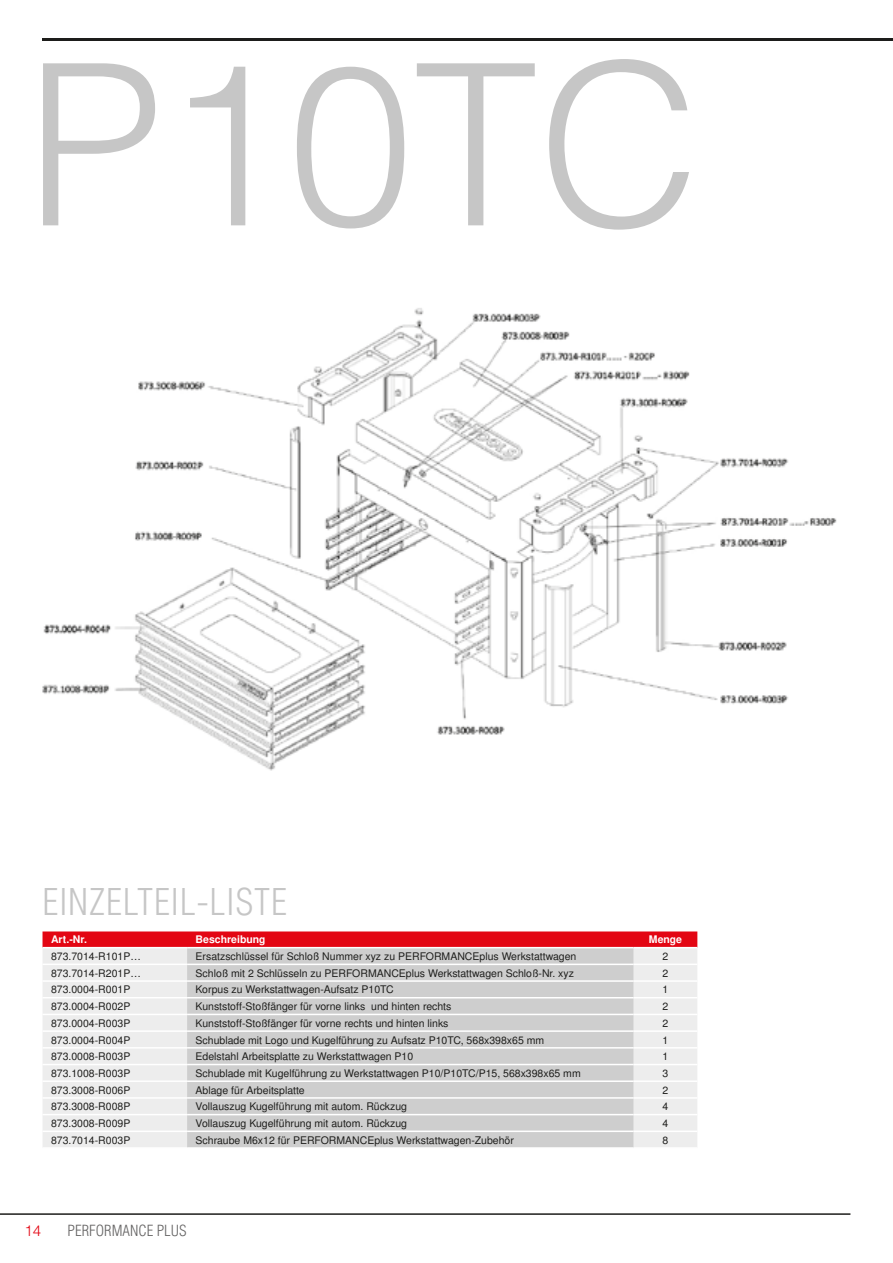
<style>
.page{position:relative;width:893px;height:1263px;background:#fff}
.page>*{position:absolute;margin:0;border:0;box-sizing:border-box;transform-origin:0 0}
.t1{font:300 225px "Helvetica LT Std";color:#c6c6c6}
.t2{font:300 condensed 36px "Helvetica LT Std";letter-spacing:.025em;color:#c6c6c6}
.t3{font:300 condensed 15px "Helvetica LT Std";color:#646363}
.t4{font:300 15px "Helvetica LT Std";color:#e30613}
.t5{font:10.5px "KSTOOL Snimbus";color:#1d1d1b}
.t6{font:700 10.5px "KSTOOL Snimbus";color:#fff}
</style>
<div class="page">
<hr style="left:43px;top:38px;width:850px;height:2px;background:#1d1d1b">
<hr style="left:0;top:1213px;width:850px;height:2px;background:#1d1d1b">
<img style="left:42px;top:308px;width:795px;height:463px">
<svg style="left:43px;top:931px;width:654px;height:16px;background:#e30f1b"></svg>
<div style="left:43px;top:948px;width:654px;height:199px;background:#ededed"></div>
<div style="left:187px;top:948px;width:447px;height:199px;background:#cecece"></div>
<hr style="left:43px;top:963px;width:144px;height:2px;background:#fff">
<hr style="left:187px;top:963px;width:447px;height:2px;background:#fff">
<hr style="left:634px;top:963px;width:63px;height:2px;background:#fff">
<hr style="left:43px;top:980px;width:144px;height:2px;background:#fff">
<hr style="left:187px;top:980px;width:447px;height:2px;background:#fff">
<hr style="left:634px;top:980px;width:63px;height:2px;background:#fff">
<hr style="left:43px;top:997px;width:144px;height:1px;background:#fff">
<hr style="left:187px;top:997px;width:447px;height:1px;background:#fff">
<hr style="left:634px;top:997px;width:63px;height:1px;background:#fff">
<hr style="left:43px;top:1014px;width:144px;height:1px;background:#fff">
<hr style="left:187px;top:1014px;width:447px;height:1px;background:#fff">
<hr style="left:634px;top:1014px;width:63px;height:1px;background:#fff">
<hr style="left:43px;top:1030px;width:144px;height:2px;background:#fff">
<hr style="left:187px;top:1030px;width:447px;height:2px;background:#fff">
<hr style="left:634px;top:1030px;width:63px;height:2px;background:#fff">
<hr style="left:43px;top:1047px;width:144px;height:1px;background:#fff">
<hr style="left:187px;top:1047px;width:447px;height:1px;background:#fff">
<hr style="left:634px;top:1047px;width:63px;height:1px;background:#fff">
<hr style="left:43px;top:1064px;width:144px;height:1px;background:#fff">
<hr style="left:187px;top:1064px;width:447px;height:1px;background:#fff">
<hr style="left:634px;top:1064px;width:63px;height:1px;background:#fff">
<hr style="left:43px;top:1080px;width:144px;height:2px;background:#fff">
<hr style="left:187px;top:1080px;width:447px;height:2px;background:#fff">
<hr style="left:634px;top:1080px;width:63px;height:2px;background:#fff">
<hr style="left:43px;top:1097px;width:144px;height:2px;background:#fff">
<hr style="left:187px;top:1097px;width:447px;height:2px;background:#fff">
<hr style="left:634px;top:1097px;width:63px;height:2px;background:#fff">
<hr style="left:43px;top:1114px;width:144px;height:1px;background:#fff">
<hr style="left:187px;top:1114px;width:447px;height:1px;background:#fff">
<hr style="left:634px;top:1114px;width:63px;height:1px;background:#fff">
<hr style="left:43px;top:1130px;width:144px;height:2px;background:#fff">
<hr style="left:187px;top:1130px;width:447px;height:2px;background:#fff">
<hr style="left:634px;top:1130px;width:63px;height:2px;background:#fff">
<h1 class="t1" style="left:26px;top:5px;width:677px">P10TC</h1>
<h2 class="t2" style="left:43px;top:879px;width:246px">EINZELTEIL-LISTE</h2>
<p class="t6" style="left:51px;top:933px;width:37px">Art.-Nr.</p>
<p class="t6" style="left:196px;top:933px;width:71px">Beschreibung</p>
<p class="t6" style="left:649px;top:933px;width:35px">Menge</p>
<p class="t5" style="left:51px;top:950px;width:91px">873.7014-R101P…</p>
<p class="t5" style="left:196px;top:950px;width:382px">Ersatzschlüssel für Schloß Nummer xyz zu PERFORMANCEplus Werkstattwagen</p>
<p class="t5" style="left:663px;top:950px;width:7px">2</p>
<p class="t5" style="left:51px;top:967px;width:91px">873.7014-R201P…</p>
<p class="t5" style="left:196px;top:967px;width:380px">Schloß mit 2 Schlüsseln zu PERFORMANCEplus Werkstattwagen Schloß-Nr. xyz</p>
<p class="t5" style="left:663px;top:967px;width:7px">2</p>
<p class="t5" style="left:51px;top:983px;width:81px">873.0004-R001P</p>
<p class="t5" style="left:196px;top:983px;width:200px">Korpus zu Werkstattwagen-Aufsatz P10TC</p>
<p class="t5" style="left:663px;top:983px;width:7px">1</p>
<p class="t5" style="left:51px;top:1000px;width:81px">873.0004-R002P</p>
<p class="t5" style="left:196px;top:1000px;width:257px">Kunststoff-Stoßfänger für vorne links und hinten rechts</p>
<p class="t5" style="left:663px;top:1000px;width:7px">2</p>
<p class="t5" style="left:51px;top:1017px;width:81px">873.0004-R003P</p>
<p class="t5" style="left:196px;top:1017px;width:254px">Kunststoff-Stoßfänger für vorne rechts und hinten links</p>
<p class="t5" style="left:663px;top:1017px;width:7px">2</p>
<p class="t5" style="left:51px;top:1033px;width:81px">873.0004-R004P</p>
<p class="t5" style="left:196px;top:1033px;width:350px">Schublade mit Logo und Kugelführung zu Aufsatz P10TC, 568x398x65 mm</p>
<p class="t5" style="left:663px;top:1033px;width:7px">1</p>
<p class="t5" style="left:51px;top:1050px;width:81px">873.0008-R003P</p>
<p class="t5" style="left:196px;top:1050px;width:219px">Edelstahl Arbeitsplatte zu Werkstattwagen P10</p>
<p class="t5" style="left:663px;top:1050px;width:7px">1</p>
<p class="t5" style="left:51px;top:1067px;width:81px">873.1008-R003P</p>
<p class="t5" style="left:196px;top:1067px;width:387px">Schublade mit Kugelführung zu Werkstattwagen P10/P10TC/P15, 568x398x65 mm</p>
<p class="t5" style="left:663px;top:1067px;width:7px">3</p>
<p class="t5" style="left:51px;top:1084px;width:81px">873.3008-R006P</p>
<p class="t5" style="left:196px;top:1084px;width:111px">Ablage für Arbeitsplatte</p>
<p class="t5" style="left:663px;top:1084px;width:7px">2</p>
<p class="t5" style="left:51px;top:1100px;width:81px">873.3008-R008P</p>
<p class="t5" style="left:196px;top:1100px;width:213px">Vollauszug Kugelführung mit autom. Rückzug</p>
<p class="t5" style="left:663px;top:1100px;width:7px">4</p>
<p class="t5" style="left:51px;top:1117px;width:81px">873.3008-R009P</p>
<p class="t5" style="left:196px;top:1117px;width:213px">Vollauszug Kugelführung mit autom. Rückzug</p>
<p class="t5" style="left:663px;top:1117px;width:7px">4</p>
<p class="t5" style="left:51px;top:1134px;width:81px">873.7014-R003P</p>
<p class="t5" style="left:196px;top:1134px;width:320px">Schraube M6x12 für PERFORMANCEplus Werkstattwagen-Zubehör</p>
<p class="t5" style="left:663px;top:1134px;width:7px">8</p>
<h3 class="t4" style="left:24px;top:1221px;width:18px">14</h3>
<h3 class="t3" style="left:68px;top:1221px;width:121px">PERFORMANCE PLUS</h3>
</div>
